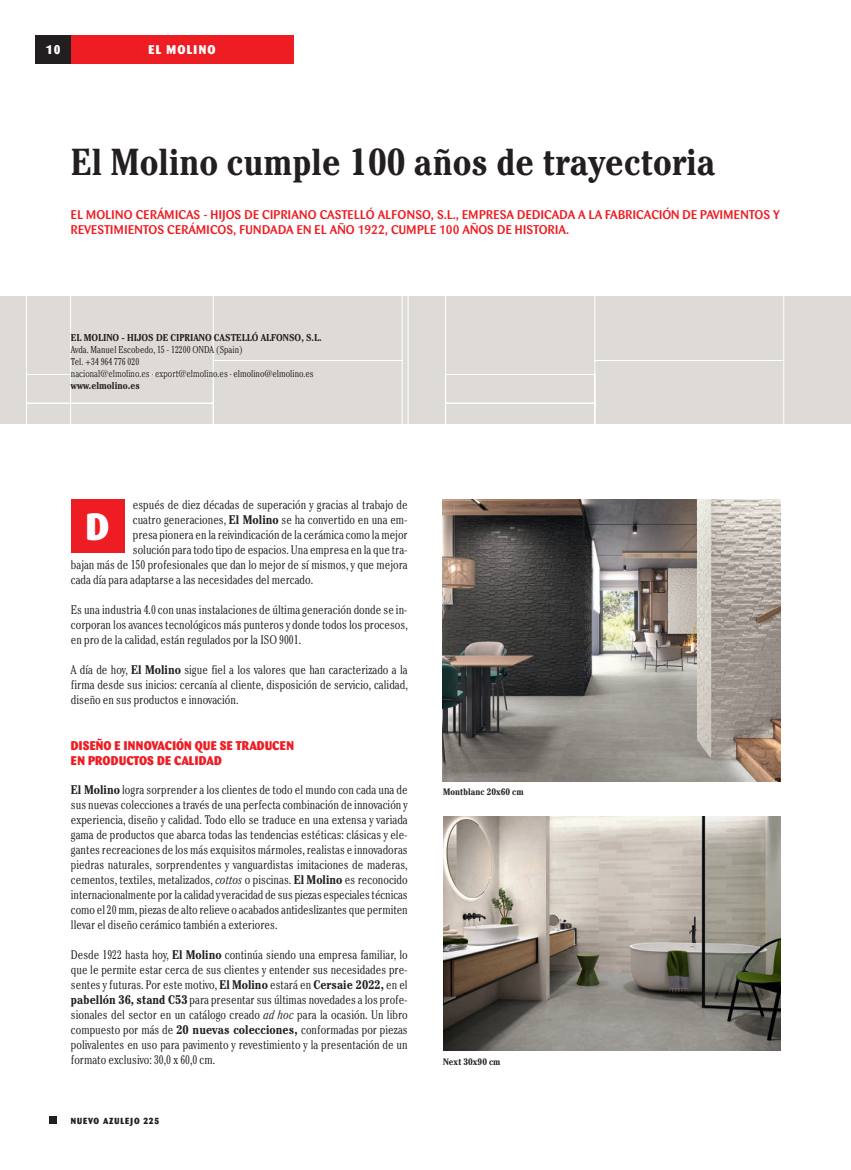
<style>
.page{position:relative;width:851px;height:1170px;background:#fff}
.page>*{position:absolute;margin:0;border:0;box-sizing:border-box;transform-origin:0 0}
.t1{font:700 condensed 37.5px "Cheltenham";color:#231f20}
.t2{font:800 37.5px "Barmeno";color:#fff}
.t3{font:300 condensed 12.5px/15px "Cheltenham";color:#231f20;text-align:justify}
.t4{font:500 12.5px/15px "Barmeno";letter-spacing:.02em;color:#ee1d23}
.t5{font:800 12.5px/15px "Barmeno";letter-spacing:.02em;color:#ee1d23}
.t6{font:800 12.5px "Barmeno";letter-spacing:.1em;color:#fff}
.t7{font:300 condensed 10px/12px "Cheltenham";color:#231f20}
.t8{font:700 condensed 10px "Cheltenham";color:#231f20}
.t9{font:700 condensed 9.38px "Cheltenham";color:#231f20}
.t10{font:800 8.75px "Barmeno";letter-spacing:.1em;color:#231f20}
.s1{font-weight:700}
.s2{font-style:italic}
</style>
<div class="page">
<div style="left:0;top:296px;width:850px;height:128px;background:#dedbd6"></div>
<div style="left:35px;top:35px;width:36px;height:29px;background:#231f20"></div>
<div style="left:71px;top:35px;width:222px;height:29px;background:#ee1d23"></div>
<div style="left:50px;top:1116px;width:7px;height:7px;background:#231f20"></div>
<div style="left:71px;top:500px;width:53px;height:53px;background:#ee1d23"></div>
<svg style="left:26px;top:296px;width:376px;height:128px"></svg>
<svg style="left:407px;top:296px;width:377px;height:128px"></svg>
<img style="left:442px;top:500px;width:338px;height:281px">
<img style="left:443px;top:816px;width:337px;height:234px">
<p class="t6" style="left:46px;top:45px;width:16px">10</p>
<p class="t6" style="left:148px;top:45px;width:69px">EL MOLINO</p>
<h1 class="t1" style="left:71px;top:149px;width:646px">El Molino cumple 100 años de trayectoria</h1>
<p class="t4" style="left:71px;top:208px;width:710px">EL MOLINO CERÁMICAS - HIJOS DE CIPRIANO CASTELLÓ ALFONSO, S.L., EMPRESA DEDICADA A LA FABRICACIÓN DE PAVIMENTOS Y<br>REVESTIMIENTOS CERÁMICOS, FUNDADA EN EL AÑO 1922, CUMPLE 100 AÑOS DE HISTORIA.</p>
<p class="t8" style="left:71px;top:333px;width:252px">EL MOLINO - HIJOS DE CIPRIANO CASTELLÓ ALFONSO, S.L.</p>
<p class="t7" style="left:71px;top:344px;width:244px">Avda. Manuel Escobedo, 15 - 12200 ONDA (Spain)<br>Tel. +34 964 776 020<br>nacional@elmolino.es · export@elmolino.es · elmolino@elmolino.es</p>
<p class="t8" style="left:71px;top:381px;width:70px">www.elmolino.es</p>
<p class="t3" style="left:133px;top:498px;width:276px">espués de diez décadas de superación y gracias al trabajo de</p>
<p class="t3" style="left:133px;top:513px;width:276px">cuatro generaciones, <span class="s1">El Molino</span> se ha convertido en una em-</p>
<p class="t3" style="left:133px;top:528px;width:276px">presa pionera en la reivindicación de la cerámica como la mejor</p>
<p class="t3" style="left:133px;top:543px;width:276px">solución para todo tipo de espacios. Una empresa en la que tra-</p>
<p class="t3" style="left:71px;top:558px;width:338px">bajan más de 150 profesionales que dan lo mejor de sí mismos, y que mejora</p>
<p class="t3" style="left:71px;top:573px;width:244px">cada día para adaptarse a las necesidades del mercado.</p>
<p class="t3" style="left:71px;top:603px;width:338px">Es una industria 4.0 con unas instalaciones de última generación donde se in&shy;corporan los avances tecnológicos más punteros y donde todos los procesos, en pro de la calidad, están regulados por la ISO 9001.</p>
<p class="t3" style="left:71px;top:663px;width:338px">A día de hoy, <span class="s1">El Molino</span> sigue fiel a los valores que han caracterizado a la firma desde sus inicios: cercanía al cliente, disposición de servicio, calidad, diseño en sus productos e innovación.</p>
<p class="t5" style="left:71px;top:738px;width:224px">DISEÑO E INNOVACIÓN QUE SE TRADUCEN<br>EN PRODUCTOS DE CALIDAD</p>
<p class="t3" style="left:71px;top:783px;width:338px"><span class="s1">El Molino</span> logra sorprender a los clientes de todo el mundo con cada una de sus nuevas colecciones a través de una perfecta combinación de innovación y experiencia, diseño y calidad. Todo ello se traduce en una extensa y variada gama de productos que abarca todas las tendencias estéticas: clásicas y ele&shy;gantes recreaciones de los más exquisitos mármoles, realistas e innovadoras piedras naturales, sorprendentes y vanguardistas imitaciones de maderas, cementos, textiles, metalizados, <span class="s2">cottos</span> o piscinas. <span class="s1">El Molino</span> es reconocido internacionalmente por la calidad y veracidad de sus piezas especiales técnicas como el 20 mm, piezas de alto relieve o acabados antideslizantes que permiten llevar el diseño cerámico también a exteriores.</p>
<p class="t3" style="left:71px;top:948px;width:338px">Desde 1922 hasta hoy, <span class="s1">El Molino</span> continúa siendo una empresa familiar, lo que le permite estar cerca de sus clientes y entender sus necesidades pre&shy;sentes y futuras. Por este motivo, <span class="s1">El Molino</span> estará en <span class="s1">Cersaie 2022,</span> en el <span class="s1">pabellón 36, stand C53</span> para presentar sus últimas novedades a los profe&shy;sionales del sector en un catálogo creado <span class="s2">ad hoc</span> para la ocasión. Un libro compuesto por más de <span class="s1">20 nuevas colecciones,</span> conformadas por piezas polivalentes en uso para pavimento y revestimiento y la presentación de un formato exclusivo: 30,0 x 60,0 cm.</p>
<h1 class="t2" style="left:86px;top:511px;width:25px">D</h1>
<p class="t10" style="left:71px;top:1117px;width:90px">NUEVO AZULEJO 225</p>
<p class="t9" style="left:443px;top:788px;width:82px">Montblanc 20x60 cm</p>
<p class="t9" style="left:443px;top:1057px;width:59px">Next 30x90 cm</p>
</div>
